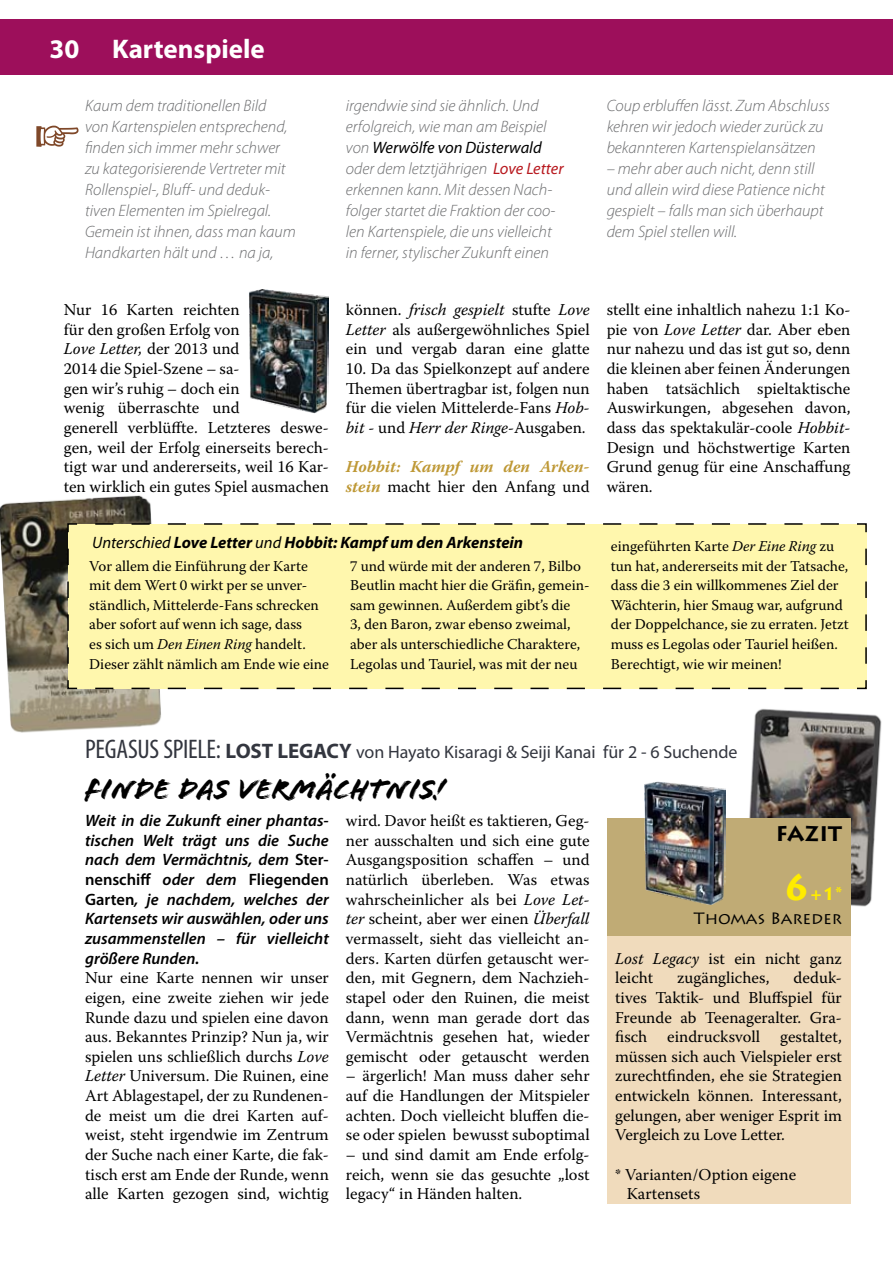
<style>
.page{position:relative;width:893px;height:1263px;background:#fff}
.page>*{position:absolute;margin:0;border:0;box-sizing:border-box;transform-origin:0 0}
.t1{font:30px "Flood Std";color:#000}
.t2{font:700 27px "Myriad Pro";color:#fff}
.t3{font:700 21px "Lithos Pro";color:#000}
.t4{font:18px "Myriad Pro";letter-spacing:-.005em;color:#33363f}
.t5{font:700 18px "Lithos Pro";color:#ffec00}
.t6{font:16.5px/19.6px "Warnock Pro";color:#000;text-align:justify}
.t7{font:italic 300 16.5px/21px "Myriad Pro";color:#6a6b6d}
.t8{font:italic 600 16.5px/19.6px "Myriad Pro";color:#000;text-align:justify}
.t9{font:italic 700 16.5px "Myriad Pro";color:#000}
.t10{font:italic 700 16.5px/19.6px "Warnock Pro";color:#be9835}
.t11{font:16.5px "Lithos Pro";color:#000}
.t12{font:15px/19.6px "Warnock Pro";color:#000}
.s1{font-weight:400;color:#000}
.s2{font-weight:400;color:#b8191f}
.s3{font-style:italic}
.s4{font-weight:400;font-style:normal;color:#000}
.s5{font-weight:400}
.s6{font-stretch:condensed;font-size:27px}
.s7{font-weight:700;font-size:21px}
.s8{font-style:normal}
.s9{font-size:36px}
</style>
<div class="page">
<div style="left:0;top:19px;width:893px;height:55px;background:#9d0f5b"></div>
<img style="left:0;top:495px;width:161px;height:238px">
<img style="left:749px;top:708px;width:133px;height:205px">
<div style="left:67px;top:522px;width:800px;height:168px;background:#fff7ad"></div>
<img style="left:249px;top:290px;width:80px;height:123px">
<div style="left:607px;top:818px;width:243px;height:118px;background:#c0ab75"></div>
<div style="left:607px;top:936px;width:243px;height:267px;background:#f0dbbc"></div>
<img style="left:645px;top:781px;width:80px;height:123px">
<h2 class="t2" style="left:49px;top:32px;width:217px">30 Kartenspiele</h2>
<p class="t7" style="left:85px;top:95px;width:212px">Kaum dem traditionellen Bild<br>von Kartenspielen entsprechend, finden sich immer mehr schwer zu kategorisierende Vertreter mit<br>Rollenspiel-, Bluff- und deduk&shy;tiven Elementen im Spielregal.<br>Gemein ist ihnen, dass man kaum<br>Handkarten hält und … na ja,</p>
<p class="t7" style="left:346px;top:95px;width:219px">irgendwie sind sie ähnlich. Und erfolgreich, wie man am Beispiel von <span class="s1">Werwölfe von Düsterwald </span>oder dem letztjährigen <span class="s2">Love Letter </span>erkennen kann. Mit dessen Nach&shy;folger startet die Fraktion der coo&shy;len Kartenspiele, die uns vielleicht in ferner, stylischer Zukunft einen</p>
<p class="t7" style="left:607px;top:95px;width:225px">Coup erbluffen lässt. Zum Abschluss kehren wir jedoch wieder zurück zu bekannteren Kartenspielansätzen</p>
<p class="t7" style="left:607px;top:158px;width:220px">– mehr aber auch nicht, denn still und allein wird diese Patience nicht gespielt – falls man sich überhaupt dem Spiel stellen will.</p>
<p class="t6" style="left:64px;top:299px;width:267px;text-align:left">Nur 16 Karten reichten<br>für den großen Erfolg von<br><span class="s3">Love Letter,</span> der 2013 und<br>2014 die Spiel-Szene – sa-<br>gen wir’s ruhig – doch ein<br>wenig überraschte und<br>generell verblüffte. Letzteres deswe&shy;gen, weil der Erfolg einerseits berech&shy;tigt war und andererseits, weil 16 Kar&shy;ten wirklich ein gutes Spiel ausmachen</p>
<p class="t6" style="left:346px;top:299px;width:245px">können. <span class="s3">frisch gespielt</span> stufte <span class="s3">Love Letter</span> als außergewöhnliches Spiel ein und vergab daran eine glatte</p>
<p class="t6" style="left:346px;top:358px;width:245px">10. Da das Spielkonzept auf andere Themen übertragbar ist, folgen nun für die vielen Mittelerde-Fans <span class="s3">Hob&shy;bit</span> - und <span class="s3">Herr der Ringe</span>-Ausgaben.</p>
<p class="t10" style="left:346px;top:457px;width:245px">Hobbit: Kampf um den Arken&shy;stein <span class="s4">macht hier den Anfang und</span></p>
<p class="t9" style="left:92px;top:531px;width:433px"><span class="s5">Unterschied</span> Love Letter <span class="s5">und</span> Hobbit: Kampf um den Arkenstein</p>
<p class="t12" style="left:89px;top:555px;width:241px">Vor allem die Einführung der Karte mit dem Wert 0 wirkt per se unver&shy;ständlich, Mittelerde-Fans schrecken aber sofort auf wenn ich sage, dass<br>es sich um <span class="s3">Den Einen Ring</span> handelt.<br>Dieser zählt nämlich am Ende wie eine</p>
<p class="t12" style="left:350px;top:555px;width:241px">7 und würde mit der anderen 7, Bilbo Beutlin macht hier die Gräfin, gemein&shy;sam gewinnen. Außerdem gibt’s die<br>3, den Baron, zwar ebenso zweimal, aber als unterschiedliche Charaktere, Legolas und Tauriel, was mit der neu</p>
<p class="t6" style="left:607px;top:299px;width:245px">stellt eine inhaltlich nahezu 1:1 Ko&shy;pie von <span class="s3">Love Letter</span> dar. Aber eben nur nahezu und das ist gut so, denn die kleinen aber feinen Änderungen haben tatsächlich spieltaktische Auswirkungen, abgesehen davon, dass das spektakulär-coole <span class="s3">Hobbit</span>-Design und höchstwertige Karten Grund genug für eine Anschaffung wären.</p>
<p class="t12" style="left:611px;top:536px;width:239px">eingeführten Karte <span class="s3">Der Eine Ring</span> zu tun hat, andererseits mit der Tatsache, dass die 3 ein willkommenes Ziel der Wächterin, hier Smaug war, aufgrund der Doppelchance, sie zu erraten. Jetzt muss es Legolas oder Tauriel heißen.<br>Berechtigt, wie wir meinen!</p>
<p class="t4" style="left:85px;top:740px;width:654px"><span class="s6">PEGASUS SPIELE:</span> <span class="s7">Lost Legacy</span> von Hayato Kisaragi &amp; Seiji Kanai für 2 - 6 Suchende</p>
<h1 class="t1" style="left:85px;top:771px;width:362px">Finde das Vermächtnis!</h1>
<p class="t8" style="left:85px;top:810px;width:245px">Weit in die Zukunft einer phantas&shy;tischen Welt trägt uns die Suche nach dem Vermächtnis, dem <span class="s8">Ster&shy;nenschiff</span> oder dem <span class="s8">Fliegenden Garten</span>, je nachdem, welches der Kartensets wir auswählen, oder uns zusammenstellen – für vielleicht größere Runden.</p>
<p class="t6" style="left:85px;top:968px;width:245px">Nur eine Karte nennen wir unser eigen, eine zweite ziehen wir jede Runde dazu und spielen eine davon aus. Bekanntes Prinzip? Nun ja, wir spielen uns schließlich durchs <span class="s3">Love Letter</span> Universum. Die Ruinen, eine Art Ablagestapel, der zu Rundenen&shy;de meist um die drei Karten auf&shy;weist, steht irgendwie im Zentrum der Suche nach einer Karte, die fak&shy;tisch erst am Ende der Runde, wenn alle Karten gezogen sind, wichtig</p>
<p class="t6" style="left:346px;top:810px;width:245px">wird. Davor heißt es taktieren, Geg&shy;ner ausschalten und sich eine gute Ausgangsposition schaffen – und natürlich überleben. Was etwas wahrscheinlicher als bei <span class="s3">Love Let&shy;ter</span> scheint, aber wer einen <span class="s3">Überfall </span>vermasselt, sieht das vielleicht an&shy;ders. Karten dürfen getauscht wer&shy;den, mit Gegnern, dem Nachzieh&shy;stapel oder den Ruinen, die meist dann, wenn man gerade dort das Vermächtnis gesehen hat, wieder gemischt oder getauscht werden</p>
<p class="t6" style="left:346px;top:1066px;width:245px">– ärgerlich! Man muss daher sehr auf die Handlungen der Mitspieler achten. Doch vielleicht bluffen die&shy;se oder spielen bewusst suboptimal</p>
<p class="t6" style="left:346px;top:1144px;width:245px">– und sind damit am Ende erfolg&shy;reich, wenn sie das gesuchte „lost legacy“ in Händen halten.</p>
<p class="t3" style="left:776px;top:821px;width:68px">FAZIT</p>
<p class="t5" style="left:783px;top:882px;width:61px"><span class="s9">6</span>+1*</p>
<p class="t11" style="left:694px;top:909px;width:150px">Thomas Bareder</p>
<p class="t6" style="left:615px;top:948px;width:228px"><span class="s3">Lost Legacy</span> ist ein nicht ganz leicht</p>
<p class="t6" style="left:615px;top:968px;width:228px;text-indent:178px">deduk&shy;tives Taktik- und Bluffspiel für Freunde ab Teenageralter. Gra&shy;fisch eindrucksvoll gestaltet, müssen sich auch Vielspieler erst zurechtfinden, ehe sie Strategien entwickeln können. Interessant, gelungen, aber weniger Esprit im Vergleich zu Love Letter.</p>
<p class="t6" style="left:627px;top:1164px;width:171px;text-indent:-12px">* Varianten/Option eigene<br>Kartensets</p>
<p class="t6" style="left:677px;top:968px;width:94px">zugängliches,</p>
</div>
